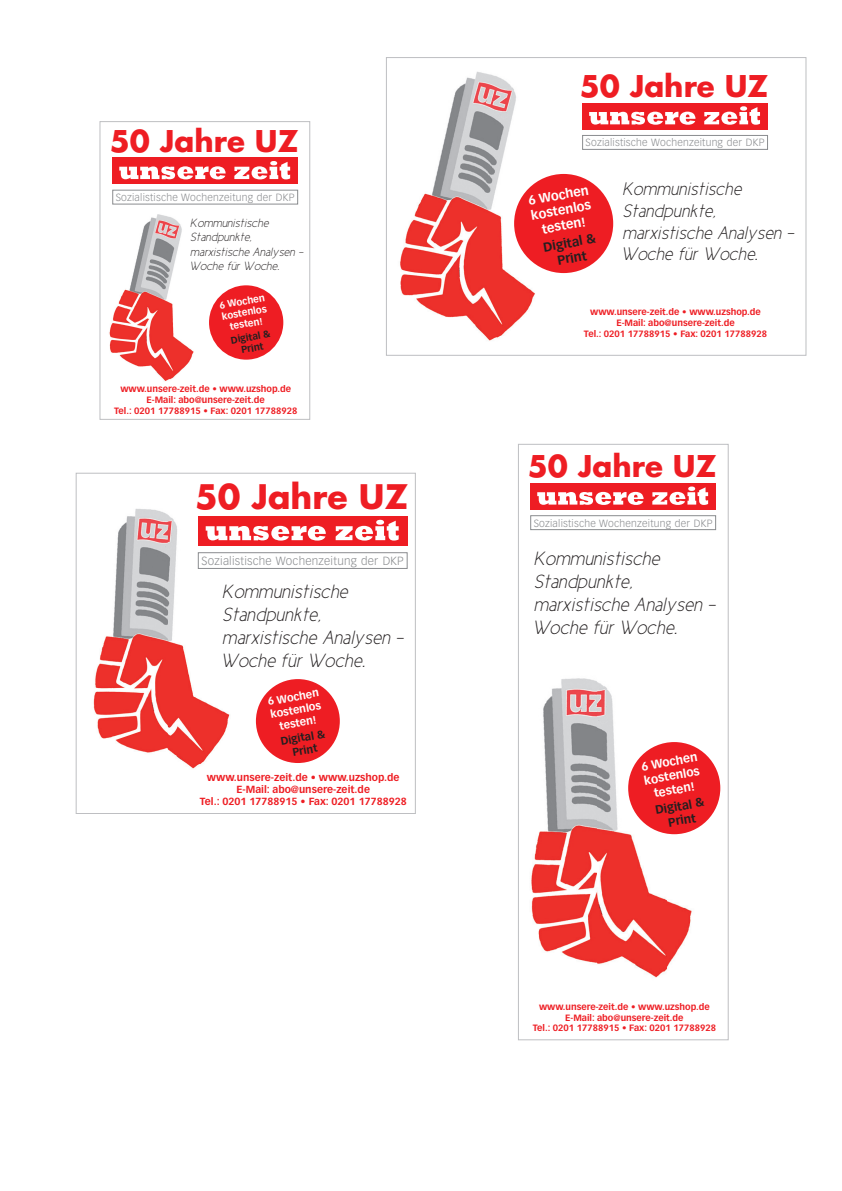
<style>
.page{position:relative;width:842px;height:1191px;background:#fff}
.page>*{position:absolute;margin:0;border:0;box-sizing:border-box;transform-origin:0 0}
.t1{font:700 33.1px "Futura";color:#ee1d23}
.t2{font:700 29.3px "Futura";color:#ee1d23}
.t3{font:italic 19.4px/23.1px "Cicle Fina";letter-spacing:.01em;color:#231f20}
.t4{font:italic 19.3px/23px "Cicle Fina";letter-spacing:.01em;color:#231f20}
.t5{font:italic 18.3px/21.8px "Cicle Fina";letter-spacing:.01em;color:#231f20}
.t6{font:700 12.7px/15.3px "Vectora LT Std";color:#fff;text-align:center}
.t7{font:700 12.7px/15.3px "Vectora LT Std";color:#231f20;text-align:center}
.t8{font:italic 12px/14.4px "Cicle Fina";letter-spacing:.01em;color:#231f20}
.t9{font:700 11.8px/14.2px "Vectora LT Std";color:#fff;text-align:center}
.t10{font:700 11.8px/14.2px "Vectora LT Std";color:#231f20;text-align:center}
.t11{font:300 11.6px "Vectora LT Std";letter-spacing:.02em;color:#8a8c8f}
.t12{font:700 10.8px/12.9px "Vectora LT Std";color:#fff;text-align:center}
.t13{font:700 10.8px/12.9px "Vectora LT Std";color:#231f20;text-align:center}
.t14{font:300 10.3px "Vectora LT Std";letter-spacing:.02em;color:#8a8c8f}
.t15{font:700 10.2px/12.2px "Vectora LT Std";color:#ee1d23;text-align:center}
.t16{font:700 9.6px/11.5px "Vectora LT Std";color:#fff;text-align:center}
.t17{font:700 9.6px/11.5px "Vectora LT Std";color:#231f20;text-align:center}
.t18{font:700 9px/10.8px "Vectora LT Std";color:#ee1d23;text-align:center}
</style>
<div class="page">
<img style="left:518px;top:678px;width:79px;height:363px">
<img style="left:597px;top:682px;width:71px;height:359px">
<img style="left:667px;top:682px;width:54px;height:347px">
<div style="left:530px;top:515px;width:186px;height:15px;border:1px solid #8a8c8f"></div>
<div style="left:530px;top:483px;width:186px;height:26px;background:#ee1d23"></div>
<svg style="left:537px;top:486px;width:171px;height:19px"></svg>
<div style="left:628px;top:742px;width:92px;height:92px;background:#ee1d23;border-radius:50%"></div>
<div style="left:518px;top:444px;width:211px;height:596px;border:1px solid #bebfc2"></div>
<img style="left:400px;top:71px;width:156px;height:270px">
<img style="left:562px;top:129px;width:105px;height:145px">
<img style="left:283px;top:121px;width:28px;height:177px">
<div style="left:582px;top:103px;width:186px;height:26px;background:#ee1d23"></div>
<svg style="left:589px;top:106px;width:171px;height:19px"></svg>
<div style="left:514px;top:174px;width:99px;height:99px;background:#ee1d23;border-radius:50%"></div>
<div style="left:583px;top:135px;width:184px;height:14px;background:#fff"></div>
<div style="left:582px;top:135px;width:186px;height:15px;border:1px solid #8a8c8f"></div>
<div style="left:386px;top:57px;width:420px;height:299px;border:1px solid #bebfc2"></div>
<img style="left:109px;top:189px;width:132px;height:192px">
<div style="left:112px;top:158px;width:186px;height:26px;background:#ee1d23"></div>
<svg style="left:119px;top:161px;width:171px;height:18px"></svg>
<div style="left:209px;top:285px;width:74px;height:75px;background:#ee1d23;border-radius:50%"></div>
<div style="left:113px;top:190px;width:185px;height:14px;background:#fff"></div>
<div style="left:112px;top:190px;width:186px;height:14px;border:1px solid #8a8c8f"></div>
<div style="left:99px;top:121px;width:211px;height:299px;border:1px solid #bebfc2"></div>
<img style="left:75px;top:472px;width:93px;height:342px">
<img style="left:168px;top:472px;width:101px;height:297px">
<img style="left:269px;top:679px;width:71px;height:84px">
<img style="left:269px;top:545px;width:65px;height:24px">
<div style="left:198px;top:516px;width:209px;height:29px;background:#ee1d23"></div>
<svg style="left:206px;top:520px;width:193px;height:20px"></svg>
<div style="left:256px;top:679px;width:84px;height:84px;background:#ee1d23;border-radius:50%"></div>
<div style="left:198px;top:553px;width:209px;height:15px;background:#fff"></div>
<div style="left:198px;top:552px;width:209px;height:16px;border:1px solid #8a8c8f"></div>
<div style="left:76px;top:473px;width:340px;height:341px;border:1px solid #bebfc2"></div>
<h2 class="t2" style="left:580px;top:66px;width:190px">50 Jahre UZ</h2>
<h2 class="t2" style="left:110px;top:121px;width:190px">50 Jahre UZ</h2>
<p class="t14" style="left:585px;top:137px;width:180px">Sozialistische Wochenzeitung der DKP</p>
<p class="t14" style="left:116px;top:191px;width:180px">Sozialistische Wochenzeitung der DKP</p>
<h3 class="t8" style="left:189px;top:216px;width:116px">Kommunistische<br>Standpunkte, marxistische Analysen –<br>Woche für Woche.</h3>
<p class="t16" style="left:219px;top:299px;width:47px;rotate:-10deg">6 Wochen kostenlos testen!</p>
<p class="t17" style="left:230px;top:335px;width:41px;rotate:-10deg">Digital &amp;<br>Print</p>
<p class="t18" style="left:114px;top:383px;width:185px">www.unsere-zeit.de • www.uzshop.de<br>E-Mail: abo@unsere-zeit.de<br>Tel.: 0201 17788915 • Fax: 0201 17788928</p>
<h1 class="t1" style="left:195px;top:475px;width:215px">50 Jahre UZ</h1>
<p class="t11" style="left:202px;top:554px;width:204px">Sozialistische Wochenzeitung der DKP</p>
<h3 class="t4" style="left:220px;top:580px;width:184px">Kommunistische<br>Standpunkte, marxistische Analysen –<br>Woche für Woche.</h3>
<p class="t12" style="left:267px;top:695px;width:53px;rotate:-10deg">6 Wochen kostenlos testen!</p>
<p class="t13" style="left:280px;top:735px;width:46px;rotate:-10deg">Digital &amp;<br>Print</p>
<p class="t15" style="left:200px;top:771px;width:209px">www.unsere-zeit.de • www.uzshop.de<br>E-Mail: abo@unsere-zeit.de<br>Tel.: 0201 17788915 • Fax: 0201 17788928</p>
<h3 class="t6" style="left:527px;top:193px;width:63px;rotate:-10deg">6 Wochen kostenlos testen!</h3>
<h3 class="t7" style="left:542px;top:240px;width:55px;rotate:-10deg">Digital &amp;<br>Print</h3>
<h3 class="t5" style="left:620px;top:178px;width:175px">Kommunistische<br>Standpunkte, marxistische Analysen –<br>Woche für Woche.</h3>
<p class="t18" style="left:584px;top:306px;width:185px">www.unsere-zeit.de • www.uzshop.de<br>E-Mail: abo@unsere-zeit.de<br>Tel.: 0201 17788915 • Fax: 0201 17788928</p>
<h2 class="t2" style="left:528px;top:446px;width:190px">50 Jahre UZ</h2>
<p class="t14" style="left:534px;top:517px;width:180px">Sozialistische Wochenzeitung der DKP</p>
<h3 class="t3" style="left:532px;top:547px;width:185px">Kommunistische<br>Standpunkte, marxistische Analysen –<br>Woche für Woche.</h3>
<h3 class="t9" style="left:640px;top:759px;width:58px;rotate:-10deg">6 Wochen kostenlos testen!</h3>
<h3 class="t10" style="left:654px;top:803px;width:51px;rotate:-10deg">Digital &amp;<br>Print</h3>
<p class="t18" style="left:533px;top:1001px;width:185px">www.unsere-zeit.de • www.uzshop.de<br>E-Mail: abo@unsere-zeit.de<br>Tel.: 0201 17788915 • Fax: 0201 17788928</p>
</div>
